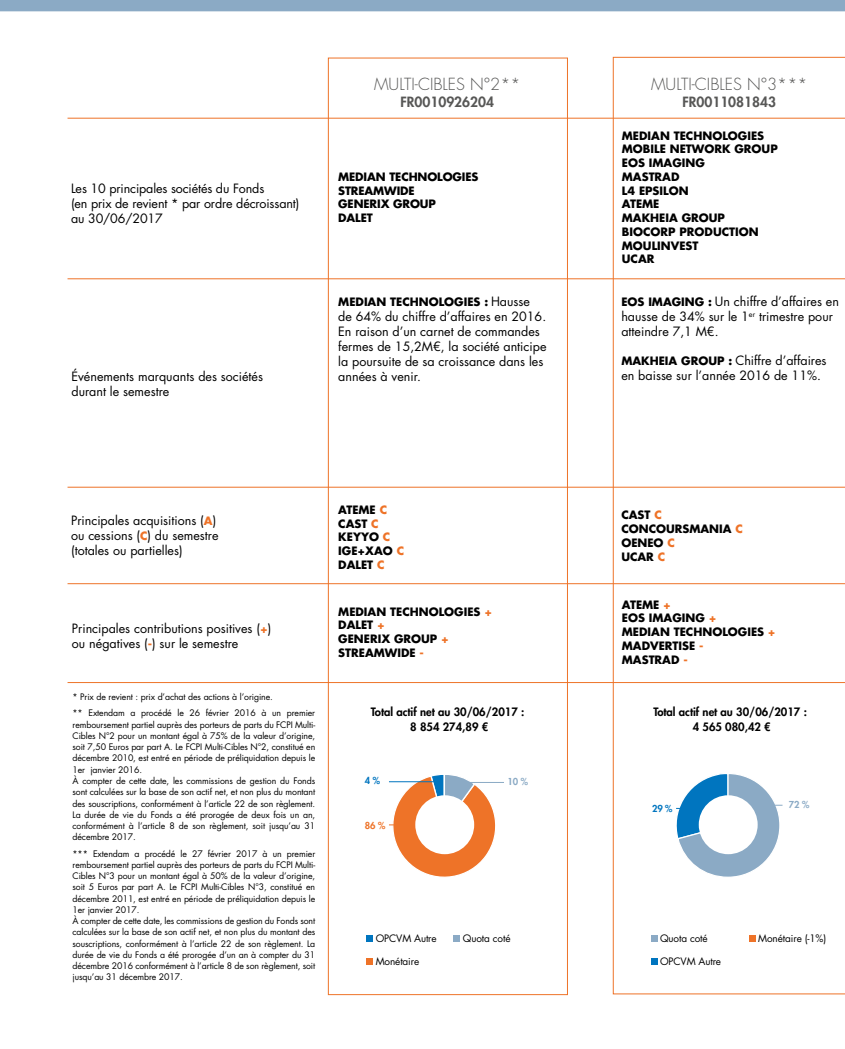
<style>
.page{position:relative;width:845px;height:1049px;background:#fff}
.page>*{position:absolute;margin:0;border:0;box-sizing:border-box;transform-origin:0 0}
.t1{font:300 16.25px "Futura Std";color:#575756}
.t2{font:800 13.75px "Futura Std";color:#575756}
.t3{font:12.5px/15px "Futura Std";color:#000}
.t4{font:700 11.25px/13.8px "Futura Std";color:#000}
.t5{font:800 11.25px/15px "Futura Std";color:#000;text-align:center}
.t6{font:10px "Futura Std";letter-spacing:-.01em;color:#000}
.t7{font:800 9.38px "Futura Std";color:#8baac5}
.t8{font:800 9.38px "Futura Std";color:#0075bf}
.t9{font:800 9.38px "Futura Std";color:#ee7328}
.t10{font:8.75px/11.2px "Futura Std";letter-spacing:-.01em;color:#000}
.s1{font-weight:400;font-size:12.5px}
.s2{font-weight:700;font-size:11.25px;color:#ee7328}
.s3{color:#ee7328}
.s4{font-weight:700;font-size:11.25px}
</style>
<div class="page">
<svg style="left:613px;top:57px;width:232px;height:937px"></svg>
<svg style="left:670px;top:771px;width:111px;height:107px"></svg>
<div style="left:328px;top:58px;width:240px;height:937px;border:1px solid #ee7328"></div>
<svg style="left:749px;top:935px;width:6px;height:6px"></svg>
<svg style="left:651px;top:958px;width:6px;height:6px"></svg>
<div style="left:367px;top:935px;width:6px;height:7px;background:#0075bf"></div>
<svg style="left:651px;top:935px;width:6px;height:6px"></svg>
<hr style="left:730px;top:805px;width:52px;height:1px;background:#8baac5">
<hr style="left:676px;top:808px;width:52px;height:1px;background:#0075bf">
<div style="left:699px;top:795px;width:59px;height:59px;background:#fff;border-radius:50%"></div>
<div style="left:0;top:0;width:845px;height:11px;background:#8baac5"></div>
<hr style="left:68px;top:118px;width:777px;height:1px;background:#ee7328">
<hr style="left:68px;top:279px;width:777px;height:1px;background:#ee7328">
<hr style="left:68px;top:583px;width:777px;height:1px;background:#ee7328">
<hr style="left:68px;top:682px;width:777px;height:1px;background:#ee7328">
<hr style="left:68px;top:487px;width:777px;height:1px;background:#ee7328">
<svg style="left:367px;top:958px;width:6px;height:6px"></svg>
<svg style="left:454px;top:935px;width:6px;height:6px"></svg>
<svg style="left:389px;top:775px;width:107px;height:102px"></svg>
<hr style="left:389px;top:781px;width:47px;height:1px;background:#0075bf">
<hr style="left:465px;top:782px;width:39px;height:1px;background:#8baac5">
<div style="left:415px;top:795px;width:59px;height:59px;background:#fff;border-radius:50%"></div>
<h3 class="t3" style="left:71px;top:181px;width:230px">Les 10 principales sociétés du Fonds<br>(en prix de revient * par ordre décroissant) au 30/06/2017</h3>
<h3 class="t3" style="left:72px;top:369px;width:193px">Événements marquants des sociétés durant le semestre</h3>
<h1 class="t1" style="left:374px;top:74px;width:148px">MULTI-CIBLES N°2**</h1>
<h2 class="t2" style="left:400px;top:93px;width:95px">FR0010926204</h2>
<p class="t4" style="left:338px;top:170px;width:142px">MEDIAN TECHNOLOGIES<br>STREAMWIDE<br>GENERIX GROUP<br>DALET</p>
<p class="t4" style="left:338px;top:295px;width:193px">MEDIAN TECHNOLOGIES : <span class="s1">Hausse</span></p>
<h3 class="t3" style="left:338px;top:309px;width:210px">de 64% du chiffre d’affaires en 2016.<br>En raison d’un carnet de commandes fermes de 15,2M€, la société anticipe la poursuite de sa croissance dans les années à venir.</h3>
<h3 class="t3" style="left:71px;top:513px;width:149px">Principales acquisitions (<span class="s2">A</span>) ou cessions (<span class="s2">C</span>) du semestre (totales ou partielles)</h3>
<h3 class="t3" style="left:72px;top:621px;width:201px">Principales contributions positives (<span class="s2">+</span>) ou négatives (<span class="s2">-</span>) sur le semestre</h3>
<p class="t10" style="left:73px;top:689px;width:244px;line-height:16.2px">* Prix de revient : prix d’achat des actions à l’origine.<br>** Extendam a procédé le 26 février 2016 à un premier</p>
<p class="t10" style="left:73px;top:719px;width:244px">remboursement partiel auprès des porteurs de parts du FCPI Multi-Cibles N°2 pour un montant égal à 75% de la valeur d’origine, soit 7,50 Euros par part A. Le FCPI Multi-Cibles N°2, constitué en décembre 2010, est entré en période de préliquidation depuis le 1er janvier 2016.<br>À compter de cette date, les commissions de gestion du Fonds sont calculées sur la base de son actif net, et non plus du montant des souscriptions, conformément à l’article 22 de son règlement.<br>La durée de vie du Fonds a été prorogée de deux fois un an, conformément à l’article 8 de son règlement, soit jusqu’au 31 décembre 2017.</p>
<p class="t10" style="left:73px;top:848px;width:244px">*** Extendam a procédé le 27 février 2017 à un premier remboursement partiel auprès des porteurs de parts du FCPI Multi-Cibles N°3 pour un montant égal à 50% de la valeur d’origine, soit 5 Euros par part A. Le FCPI Multi-Cibles N°3, constitué en décembre 2011, est entré en période de préliquidation depuis le 1er janvier 2017.<br>À compter de cette date, les commissions de gestion du Fonds sont calculées sur la base de son actif net, et non plus du montant des souscriptions, conformément à l’article 22 de son règlement. La durée de vie du Fonds a été prorogée d’un an à compter du 31 décembre 2016 conformément à l’article 8 de son règlement, soit jusqu’au 31 décembre 2017.</p>
<p class="t4" style="left:338px;top:503px;width:67px">ATEME <span class="s3">C<br></span>CAST <span class="s3">C<br></span>KEYYO <span class="s3">C<br></span>IGE+XAO <span class="s3">C<br></span>DALET <span class="s3">C</span></p>
<p class="t4" style="left:338px;top:604px;width:155px">MEDIAN TECHNOLOGIES <span class="s3">+<br></span>DALET <span class="s3">+<br></span>GENERIX GROUP <span class="s3">+<br></span>STREAMWIDE <span class="s3">-</span></p>
<p class="t5" style="left:371px;top:705px;width:155px">Total actif net au 30/06/2017 :<br>8 854 274,89 €</p>
<p class="t8" style="left:365px;top:774px;width:17px">4 %</p>
<p class="t9" style="left:365px;top:819px;width:22px">86 %</p>
<p class="t7" style="left:508px;top:776px;width:22px">10 %</p>
<p class="t6" style="left:376px;top:932px;width:63px">OPCVM Autre</p>
<p class="t6" style="left:376px;top:955px;width:45px">Monétaire</p>
<p class="t6" style="left:463px;top:931px;width:49px">Quota coté</p>
<h1 class="t1" style="left:651px;top:74px;width:158px">MULTI-CIBLES N°3***</h1>
<h2 class="t2" style="left:682px;top:93px;width:95px">FR0011081843</h2>
<p class="t4" style="left:622px;top:128px;width:157px">MEDIAN TECHNOLOGIES<br>MOBILE NETWORK GROUP<br>EOS IMAGING<br>MASTRAD<br>L4 EPSILON<br>ATEME<br>MAKHEIA GROUP<br>BIOCORP PRODUCTION<br>MOULINVEST<br>UCAR</p>
<h3 class="t3" style="left:621px;top:294px;width:219px"><span class="s4">EOS IMAGING :</span> Un chiffre d’affaires en hausse de 34% sur le 1<sup>er</sup> trimestre pour atteindre 7,1 M€.</h3>
<h3 class="t3" style="left:621px;top:353px;width:207px"><span class="s4">MAKHEIA GROUP :</span> Chiffre d’affaires en baisse sur l’année 2016 de 11%.</h3>
<p class="t4" style="left:621px;top:508px;width:123px">CAST <span class="s3">C<br></span>CONCOURSMANIA <span class="s3">C<br></span>OENEO <span class="s3">C<br></span>UCAR <span class="s3">C</span></p>
<p class="t4" style="left:622px;top:597px;width:155px">ATEME <span class="s3">+<br></span>EOS IMAGING <span class="s3">+<br></span>MEDIAN TECHNOLOGIES <span class="s3">+<br></span>MADVERTISE <span class="s3">-<br></span>MASTRAD <span class="s3">-</span></p>
<p class="t5" style="left:653px;top:705px;width:155px">Total actif net au 30/06/2017 :<br>4 565 080,42 €</p>
<p class="t8" style="left:652px;top:803px;width:22px">29 %</p>
<p class="t7" style="left:789px;top:798px;width:22px">72 %</p>
<p class="t6" style="left:660px;top:931px;width:49px">Quota coté</p>
<p class="t6" style="left:758px;top:931px;width:70px">Monétaire (-1%)</p>
<p class="t6" style="left:660px;top:955px;width:63px">OPCVM Autre</p>
</div>
